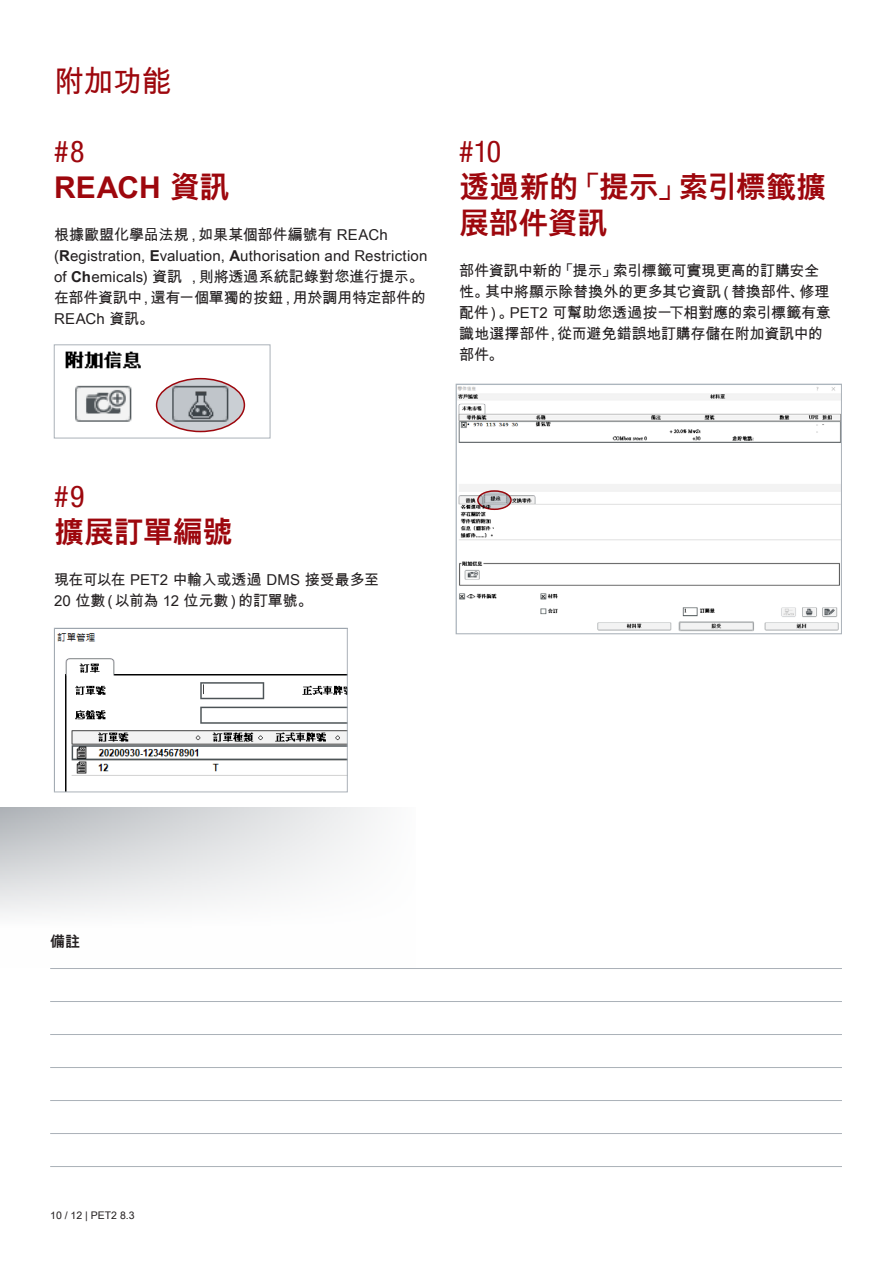
<style>
.page{position:relative;width:893px;height:1263px;background:#fff}
.page>*{position:absolute;margin:0;border:0;box-sizing:border-box;transform-origin:0 0}
.t1{font:700 30px/36px "Arial Unicode MS";letter-spacing:-.01em;color:#9d070d}
.t2{font:condensed 30px "Helvetica Neue";color:#9d070d}
.t3{font:30px "Arial Unicode MS";color:#9d070d}
.t4{font:15px/21px "Arial Unicode MS";color:#231f20}
.t5{font:700 15px "Arial Unicode MS";color:#231f20}
.t6{font:10.5px "Arial Unicode MS";color:#231f20}
.s1{font-weight:700}
</style>
<div class="page">
<svg style="left:0;top:807px;width:377px;height:107px"></svg>
<hr style="left:50px;top:968px;width:792px;height:1px;background:#aab1b8">
<hr style="left:50px;top:1001px;width:792px;height:1px;background:#aab1b8">
<hr style="left:50px;top:1034px;width:792px;height:1px;background:#aab1b8">
<hr style="left:50px;top:1067px;width:792px;height:1px;background:#aab1b8">
<hr style="left:50px;top:1100px;width:792px;height:1px;background:#aab1b8">
<hr style="left:50px;top:1133px;width:792px;height:1px;background:#aab1b8">
<hr style="left:50px;top:1166px;width:792px;height:1px;background:#aab1b8">
<img style="left:57px;top:633px;width:289px;height:157px">
<div style="left:54px;top:628px;width:294px;height:164px;border:1px solid #aab1b8"></div>
<img style="left:458px;top:386px;width:382px;height:246px">
<div style="left:456px;top:384px;width:386px;height:250px;border:1px solid #aab1b8"></div>
<svg style="left:478px;top:491px;width:33px;height:18px"></svg>
<div style="left:477px;top:490px;width:35px;height:20px;border:2px solid #9d070d;border-radius:50%"></div>
<img style="left:65px;top:351px;width:181px;height:82px">
<div style="left:54px;top:344px;width:216px;height:94px;border:1px solid #aab1b8"></div>
<svg style="left:157px;top:379px;width:87px;height:52px;background:#aeb1b6"></svg>
<div style="left:156px;top:378px;width:89px;height:54px;border:2px solid #9d070d;border-radius:50%"></div>
<h1 class="t3" style="left:54px;top:59px;width:119px">附加功能</h1>
<h1 class="t2" style="left:54px;top:134px;width:32px">#8</h1>
<h1 class="t1" style="left:54px;top:170px;width:177px">REACH 資訊</h1>
<p class="t4" style="left:54px;top:224px;width:375px">根據歐盟化學品法規，如果某個部件編號有 REACh (<span class="s1">R</span>egistration, <span class="s1">E</span>valuation, <span class="s1">A</span>uthorisation and Restriction of <span class="s1">Ch</span>emicals) 資訊 ，則將透過系統記錄對您進行提示。在部件資訊中，還有一個單獨的按鈕，用於調用特定部件的REACh 資訊。</p>
<h1 class="t2" style="left:459px;top:134px;width:44px">#10</h1>
<h1 class="t1" style="left:459px;top:170px;width:368px">透過新的「提示」索引標籤擴展部件資訊</h1>
<p class="t4" style="left:459px;top:260px;width:373px">部件資訊中新的「提示」索引標籤可實現更高的訂購安全性。其中將顯示除替換外的更多其它資訊（替換部件、修理配件）。PET2 可幫助您透過按一下相對應的索引標籤有意識地選擇部件，從而避免錯誤地訂購存儲在附加資訊中的部件。</p>
<h1 class="t2" style="left:54px;top:479px;width:32px">#9</h1>
<h1 class="t1" style="left:54px;top:515px;width:180px">擴展訂單編號</h1>
<p class="t4" style="left:54px;top:569px;width:327px">現在可以在 PET2 中輸入或透過 DMS 接受最多至<br>20 位數（以前為 12 位元數）的訂單號。</p>
<p class="t5" style="left:50px;top:931px;width:32px">備註</p>
<p class="t6" style="left:50px;top:1208px;width:86px">10 / 12 | PET2 8.3</p>
</div>
